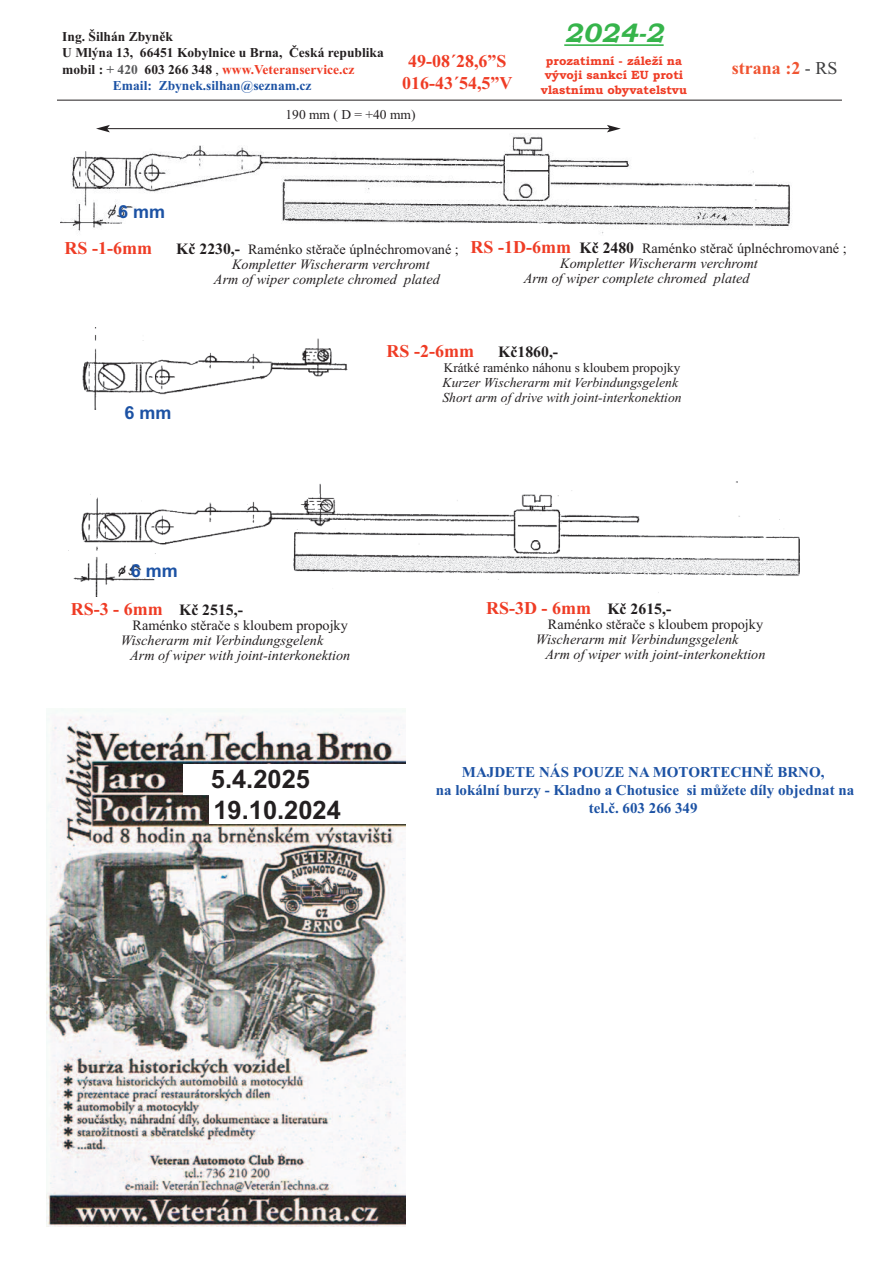
<style>
.page{position:relative;width:893px;height:1263px;background:#fff}
.page>*{position:absolute;margin:0;border:0;box-sizing:border-box;transform-origin:0 0}
.t1{font:italic 700 27px "Bookman Old Style";color:#36b44b}
.t2{font:700 25.5px/30.9px "Arial";color:#231f20}
.t3{font:700 18px/21.6px "Times New Roman";color:#ef3c25;text-align:center}
.t4{font:700 18px "Times New Roman";color:#f05431}
.t5{font:700 18px "Arial";color:#1c52a4}
.t6{font:700 15.75px "Times New Roman";color:#231f20}
.t7{font:700 15px/18px "Times New Roman";color:#1c52a4;text-align:center}
.t8{font:italic 14.25px/15px "Times New Roman";color:#231f20}
.t9{font:14.25px "Times New Roman";color:#231f20}
.t10{font:italic 13.65px/15px "Times New Roman";color:#231f20}
.t11{font:700 13.5px "Times New Roman";color:#231f20}
.t12{font:700 13.5px "Times New Roman";color:#ef3c25}
.t13{font:700 13.5px "Times New Roman";color:#1c52a4}
.t14{font:13.5px "Times New Roman";color:#231f20}
.t15{font:13.2px "Times New Roman";color:#231f20}
.t16{font:700 12px/14.4px "Bookman Old Style";color:#ef3c25;text-align:center}
.s1{color:#231f20}
.s2{color:#57585a}
.s3{font-weight:400;color:#231f20}
.s4{font-weight:400;color:#3e3e3f}
.s5{font-weight:700;font-size:15.75px}
.s6{font-weight:700;font-size:18px;color:#ef3c25}
.s7{font-size:15.75px;color:#231f20}
</style>
<div class="page">
<img style="left:60px;top:135px;width:730px;height:99px">
<hr style="left:57px;top:100px;width:785px;height:1px;background:#231f20">
<hr style="left:107px;top:128px;width:503px;height:1px;background:#231f20">
<svg style="left:96px;top:125px;width:14px;height:7px"></svg>
<svg style="left:607px;top:125px;width:14px;height:7px"></svg>
<hr style="left:564px;top:44px;width:100px;height:2px;background:#36b44b">
<img style="left:68px;top:481px;width:732px;height:115px">
<img style="left:46px;top:709px;width:359px;height:517px">
<div style="left:183px;top:764px;width:232px;height:30px;background:#fff"></div>
<div style="left:209px;top:793px;width:203px;height:30px;background:#fff"></div>
<img style="left:82px;top:328px;width:266px;height:82px">
<p class="t11" style="left:62px;top:28px;width:112px">Ing. Šilhán Zbyněk</p>
<p class="t11" style="left:62px;top:45px;width:323px">U Mlýna 13, 66451 Kobylnice u Brna, Česká republika</p>
<p class="t12" style="left:62px;top:61px;width:294px"><span class="s1">mobil :</span> <span class="s2">+ 420</span> <span class="s1">603 266 348</span> <span class="s3">,</span> www.Veteranservice.cz</p>
<p class="t13" style="left:113px;top:77px;width:200px">Email: Zbynek.silhan@seznam.cz</p>
<p class="t3" style="left:402px;top:50px;width:112px">49-08´28,6”S<br>016-43´54,5”V</p>
<p class="t14" style="left:286px;top:106px;width:131px">190 mm ( D = +40 mm)</p>
<h1 class="t1" style="left:564px;top:17px;width:101px">2024-2</h1>
<p class="t16" style="left:541px;top:54px;width:148px">prozatimní - záleží na vývoji sankcí EU proti vlastnímu obyvatelstvu</p>
<p class="t4" style="left:732px;top:57px;width:107px">strana :2 <span class="s4">- RS</span></p>
<p class="t5" style="left:118px;top:201px;width:49px">6 mm</p>
<p class="t3" style="left:65px;top:237px;width:89px">RS -1-6mm</p>
<p class="t9" style="left:176px;top:241px;width:284px"><span class="s5">Kč 2230,-</span> Raménko stěrače úplnéchromované ;</p>
<p class="t8" style="left:232px;top:257px;width:199px">Kompletter Wischerarm verchromt</p>
<p class="t8" style="left:214px;top:272px;width:227px">Arm of wiper complete chromed plated</p>
<p class="t9" style="left:471px;top:240px;width:378px"><span class="s6">RS -1D-6mm</span> <span class="s5">Kč 2480</span> Raménko stěrač úplnéchromované ;</p>
<p class="t8" style="left:560px;top:256px;width:199px">Kompletter Wischerarm verchromt</p>
<p class="t8" style="left:524px;top:271px;width:227px">Arm of wiper complete chromed plated</p>
<p class="t5" style="left:124px;top:402px;width:49px">6 mm</p>
<p class="t3" style="left:387px;top:340px;width:89px">RS -2-6mm</p>
<p class="t6" style="left:498px;top:342px;width:61px">Kč1860,-</p>
<p class="t15" style="left:444px;top:359px;width:238px">Krátké raménko náhonu s kloubem propojky</p>
<p class="t10" style="left:442px;top:374px;width:241px">Kurzer Wischerarm mit Verbindungsgelenk<br>Short arm of drive with joint-interkonektion</p>
<p class="t5" style="left:131px;top:561px;width:49px">6 mm</p>
<p class="t3" style="left:71px;top:598px;width:174px">RS-3 - 6mm <span class="s7">Kč 2515,-</span></p>
<p class="t9" style="left:133px;top:617px;width:217px">Raménko stěrače s kloubem propojky</p>
<p class="t8" style="left:130px;top:633px;width:222px;text-indent:-10px">Wischerarm mit Verbindungsgelenk<br>Arm of wiper with joint-interkonektion</p>
<h2 class="t2" style="left:211px;top:764px;width:132px">5.4.2025<br>19.10.2024</h2>
<p class="t3" style="left:486px;top:597px;width:187px">RS-3D - 6mm <span class="s7">Kč 2615,-</span></p>
<p class="t9" style="left:548px;top:616px;width:217px">Raménko stěrače s kloubem propojky</p>
<p class="t8" style="left:545px;top:632px;width:222px;text-indent:-10px">Wischerarm mit Verbindungsgelenk<br>Arm of wiper with joint-interkonektion</p>
<p class="t7" style="left:436px;top:763px;width:420px">MAJDETE NÁS POUZE NA MOTORTECHNĚ BRNO,<br>na lokální burzy - Kladno a Chotusice si můžete díly objednat na tel.č. 603 266 349</p>
</div>
